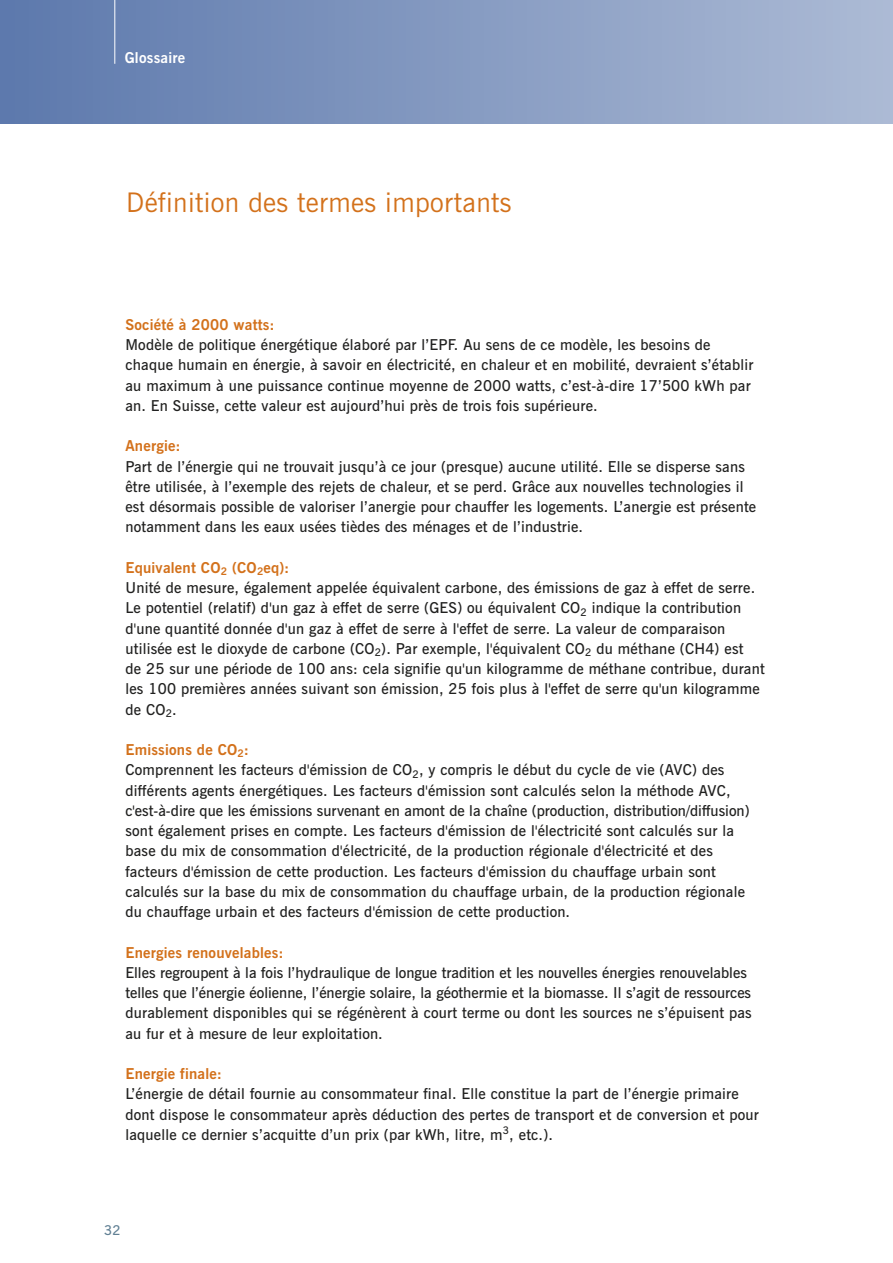
<style>
.page{position:relative;width:893px;height:1263px;background:#fff}
.page>*{position:absolute;margin:0;border:0;box-sizing:border-box;transform-origin:0 0}
.t1{font:27px "News Gothic BT";letter-spacing:.015em;color:#d3711b}
.t2{font:600 15px/20.2px "News Gothic BT";letter-spacing:.015em;color:#212120}
.t3{font:700 15px "News Gothic BT";letter-spacing:.015em;color:#d3711b}
.t4{font:700 15px "News Gothic BT";letter-spacing:.015em;color:#fff}
.t5{font:600 13.5px "News Gothic BT";color:#618094}
.s1{font-weight:700;color:#d3711b}
</style>
<div class="page">
<div style="left:0;top:0;width:893px;height:124px;background:linear-gradient(to right,#5d79ad,#acbbd5)"></div>
<hr style="left:115px;top:0;width:1px;height:64px;background:#fff">
<p class="t4" style="left:125px;top:52px;width:62px">Glossaire</p>
<h1 class="t1" style="left:126px;top:193px;width:387px">Définition des termes importants</h1>
<p class="t3" style="left:125px;top:319px;width:151px">Société à 2000 watts:</p>
<p class="t2" style="left:125px;top:336px;width:629px">Modèle de politique énergétique élaboré par l’EPF. Au sens de ce modèle, les besoins de chaque humain en énergie, à savoir en électricité, en chaleur et en mobilité, devraient s’établir au maximum à une puissance continue moyenne de 2000 watts, c’est-à-dire 17’500 kWh par an. En Suisse, cette valeur est aujourd’hui près de trois fois supérieure.</p>
<p class="t3" style="left:125px;top:440px;width:57px">Anergie:</p>
<p class="t2" style="left:125px;top:457px;width:632px">Part de l’énergie qui ne trouvait jusqu’à ce jour (presque) aucune utilité. Elle se disperse sans être utilisée, à l’exemple des rejets de chaleur, et se perd. Grâce aux nouvelles technologies il est désormais possible de valoriser l’anergie pour chauffer les logements. L’anergie est présente notamment dans les eaux usées tièdes des ménages et de l’industrie.</p>
<p class="t2" style="left:125px;top:559px;width:641px"><span class="s1">Equivalent CO</span><sub>2</sub> <span class="s1">(CO</span><sub>2</sub><span class="s1">eq):<br></span>Unité de mesure, également appelée équivalent carbone, des émissions de gaz à effet de serre.<br>Le potentiel (relatif) d'un gaz à effet de serre (GES) ou équivalent CO<sub>2</sub> indique la contribution d'une quantité donnée d'un gaz à effet de serre à l'effet de serre. La valeur de comparaison utilisée est le dioxyde de carbone (CO<sub>2</sub>). Par exemple, l'équivalent CO<sub>2</sub> du méthane (CH4) est<br>de 25 sur une période de 100 ans: cela signifie qu'un kilogramme de méthane contribue, durant les 100 premières années suivant son émission, 25 fois plus à l'effet de serre qu'un kilogramme de CO<sub>2</sub>.</p>
<p class="t2" style="left:125px;top:741px;width:626px"><span class="s1">Emissions de CO</span><sub>2</sub><span class="s1">:<br></span>Comprennent les facteurs d'émission de CO<sub>2</sub>, y compris le début du cycle de vie (AVC) des différents agents énergétiques. Les facteurs d'émission sont calculés selon la méthode AVC, c'est-à-dire que les émissions survenant en amont de la chaîne (production, distribution/diffusion) sont également prises en compte. Les facteurs d'émission de l'électricité sont calculés sur la base du mix de consommation d'électricité, de la production régionale d'électricité et des facteurs d'émission de cette production. Les facteurs d'émission du chauffage urbain sont calculés sur la base du mix de consommation du chauffage urbain, de la production régionale du chauffage urbain et des facteurs d'émission de cette production.</p>
<p class="t3" style="left:125px;top:947px;width:160px">Energies renouvelables:</p>
<p class="t2" style="left:125px;top:964px;width:628px">Elles regroupent à la fois l’hydraulique de longue tradition et les nouvelles énergies renouvelables telles que l’énergie éolienne, l’énergie solaire, la géothermie et la biomasse. Il s’agit de ressources durablement disponibles qui se régénèrent à court terme ou dont les sources ne s’épuisent pas au fur et à mesure de leur exploitation.</p>
<p class="t3" style="left:125px;top:1068px;width:98px">Energie finale:</p>
<p class="t2" style="left:125px;top:1085px;width:635px">L’énergie de détail fournie au consommateur final. Elle constitue la part de l’énergie primaire dont dispose le consommateur après déduction des pertes de transport et de conversion et pour laquelle ce dernier s’acquitte d’un prix (par kWh, litre, m<sup>3</sup>, etc.).</p>
<p class="t5" style="left:104px;top:1225px;width:18px">32</p>
</div>
